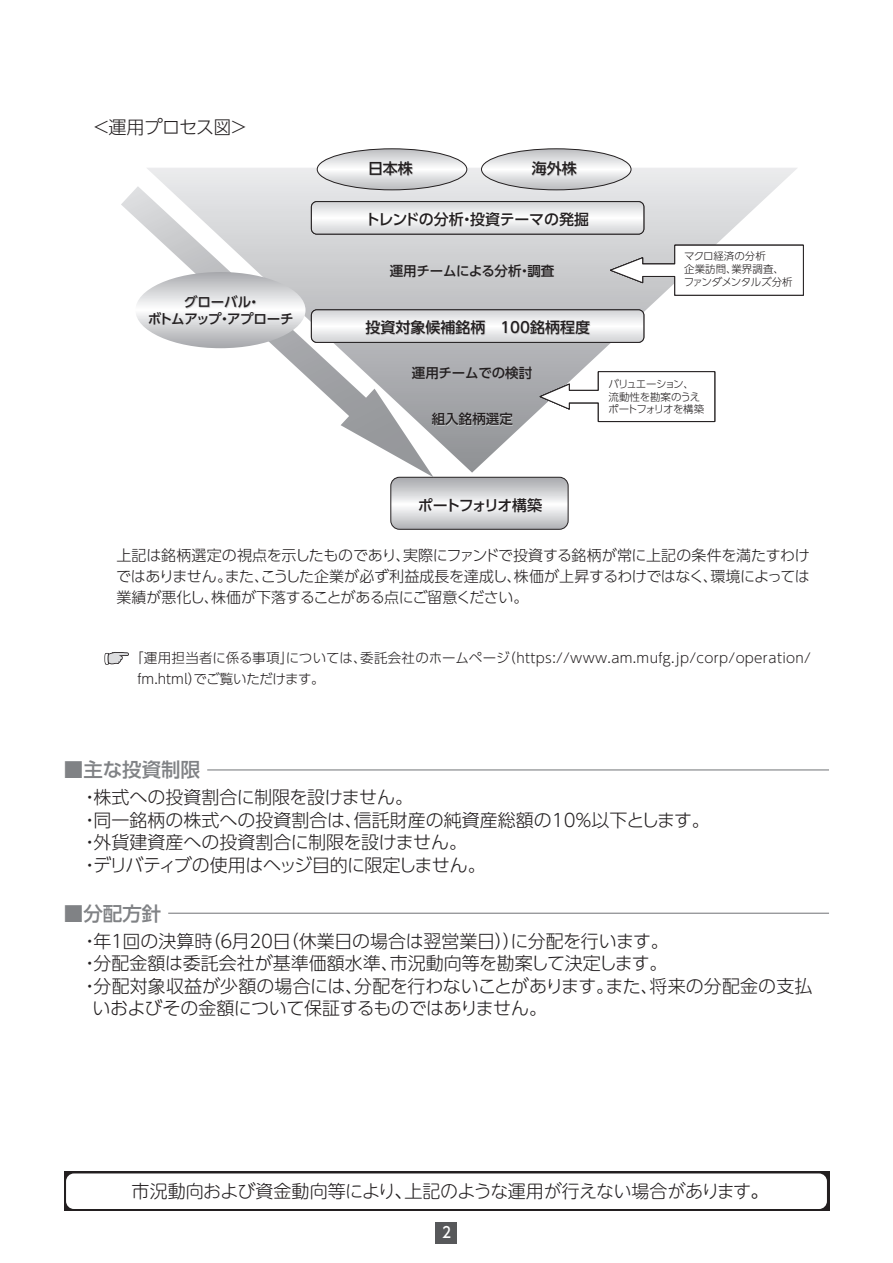
<style>
.page{position:relative;width:893px;height:1263px;background:#fff}
.page>*{position:absolute;margin:0;border:0;box-sizing:border-box;transform-origin:0 0}
.t1{font:500 19.5px "UD Shin Go Pro";color:#808285}
.t2{font:300 18px/22.5px "UD Shin Go Pro";color:#231f20}
.t3{font:300 18px "UD Shin Go Pro";letter-spacing:-.02em;color:#231f20}
.t4{font:300 18px "UD Shin M Go Pro";letter-spacing:-.01em;color:#231f20}
.t5{font:300 18px "UD Shin Go Pro";letter-spacing:-.03em;color:#231f20}
.t6{font:300 15px/21px "UD Shin Go Pro";letter-spacing:-.03em;color:#231f20;text-align:justify}
.t7{font:500 15px "UD Shin Go Pro";color:#231f20}
.t8{font:500 15px "UD Shin Go Pro";letter-spacing:-.11em;color:#231f20}
.t9{font:500 15px "UD Shin Go Pro";color:#fff;scale:.9 1}
.t10{font:300 13.5px/21px "UD Shin Go Pro";letter-spacing:.025em;color:#231f20}
.t11{font:500 13.5px/16.5px "UD Shin Go Pro";letter-spacing:-.015em;color:#231f20;text-align:center}
.t12{font:300 10.5px/12.8px "UD Shin Go Pro";color:#231f20}
.t13{font:300 10.5px/12.8px "UD Shin Go Pro";letter-spacing:-.07em;color:#231f20}
</style>
<div class="page">
<div style="left:436px;top:1222px;width:21px;height:21px;background:#57585a"></div>
<svg style="left:214px;top:348px;width:502px;height:125px"></svg>
<svg style="left:391px;top:477px;width:177px;height:52px"></svg>
<div style="left:390px;top:477px;width:178px;height:53px;border:1px solid #231f20;border-radius:9px"></div>
<svg style="left:538px;top:371px;width:177px;height:51px"></svg>
<svg style="left:341px;top:416px;width:8px;height:8px"></svg>
<svg style="left:121px;top:149px;width:683px;height:199px"></svg>
<svg style="left:104px;top:652px;width:25px;height:13px"></svg>
<hr style="left:207px;top:769px;width:622px;height:1px;background:#808285">
<hr style="left:168px;top:913px;width:661px;height:1px;background:#808285">
<div style="left:64px;top:1171px;width:765px;height:40px;background:#231f20"></div>
<div style="left:66px;top:1173px;width:761px;height:36px;background:#fff;border-radius:8px"></div>
<p class="t5" style="left:92px;top:113px;width:157px">＜運用プロセス図＞</p>
<p class="t11" style="left:148px;top:294px;width:147px">グローバル・<br>ボトムアップ・アプローチ</p>
<p class="t7" style="left:368px;top:156px;width:46px">日本株</p>
<p class="t7" style="left:532px;top:156px;width:46px">海外株</p>
<p class="t7" style="left:365px;top:207px;width:226px">トレンドの分析・投資テーマの発掘</p>
<p class="t11" style="left:390px;top:262px;width:166px">運用チームによる分析・調査</p>
<p class="t7" style="left:365px;top:315px;width:226px">投資対象候補銘柄　100銘柄程度</p>
<p class="t11" style="left:412px;top:364px;width:122px">運用チームでの検討</p>
<p class="t11" style="left:432px;top:410px;width:82px">組入銘柄選定</p>
<p class="t12" style="left:684px;top:249px;width:111px">マクロ経済の分析<br>企業訪問、業界調査、ファンダメンタルズ分析</p>
<p class="t13" style="left:608px;top:377px;width:97px">バリュエーション、流動性を勘案のうえポートフォリオを構築</p>
<p class="t8" style="left:418px;top:493px;width:126px">ポートフォリオ構築</p>
<p class="t6" style="left:116px;top:544px;width:695px">上記は銘柄選定の視点を示したものであり、実際にファンドで投資する銘柄が常に上記の条件を満たすわけではありません。また、こうした企業が必ず利益成長を達成し、株価が上昇するわけではなく、環境によっては業績が悪化し、株価が下落することがある点にご留意ください。</p>
<p class="t10" style="left:137px;top:647px;width:675px;text-indent:-7px">「運用担当者に係る事項」については、委託会社のホームページ（https://www.am.mufg.jp/corp/operation/ fm.html）でご覧いただけます。</p>
<p class="t1" style="left:64px;top:754px;width:138px">■主な投資制限</p>
<p class="t2" style="left:81px;top:785px;width:630px">・株式への投資割合に制限を設けません。<br>・同一銘柄の株式への投資割合は、信託財産の純資産総額の10％以下とします。・外貨建資産への投資割合に制限を設けません。<br>・デリバティブの使用はヘッジ目的に限定しません。</p>
<p class="t1" style="left:64px;top:897px;width:99px">■分配方針</p>
<p class="t3" style="left:81px;top:926px;width:589px">・年１回の決算時（６月20日（休業日の場合は翌営業日））に分配を行います。</p>
<p class="t2" style="left:81px;top:951px;width:588px">・分配金額は委託会社が基準価額水準、市況動向等を勘案して決定します。</p>
<p class="t2" style="left:81px;top:974px;width:733px">・分配対象収益が少額の場合には、分配を行わないことがあります。また、将来の分配金の支払</p>
<p class="t3" style="left:92px;top:994px;width:456px">いおよびその金額について保証するものではありません。</p>
<p class="t4" style="left:132px;top:1177px;width:638px">市況動向および資金動向等により、上記のような運用が行えない場合があります。</p>
<p class="t9" style="left:442px;top:1220px;width:11px">2</p>
</div>
